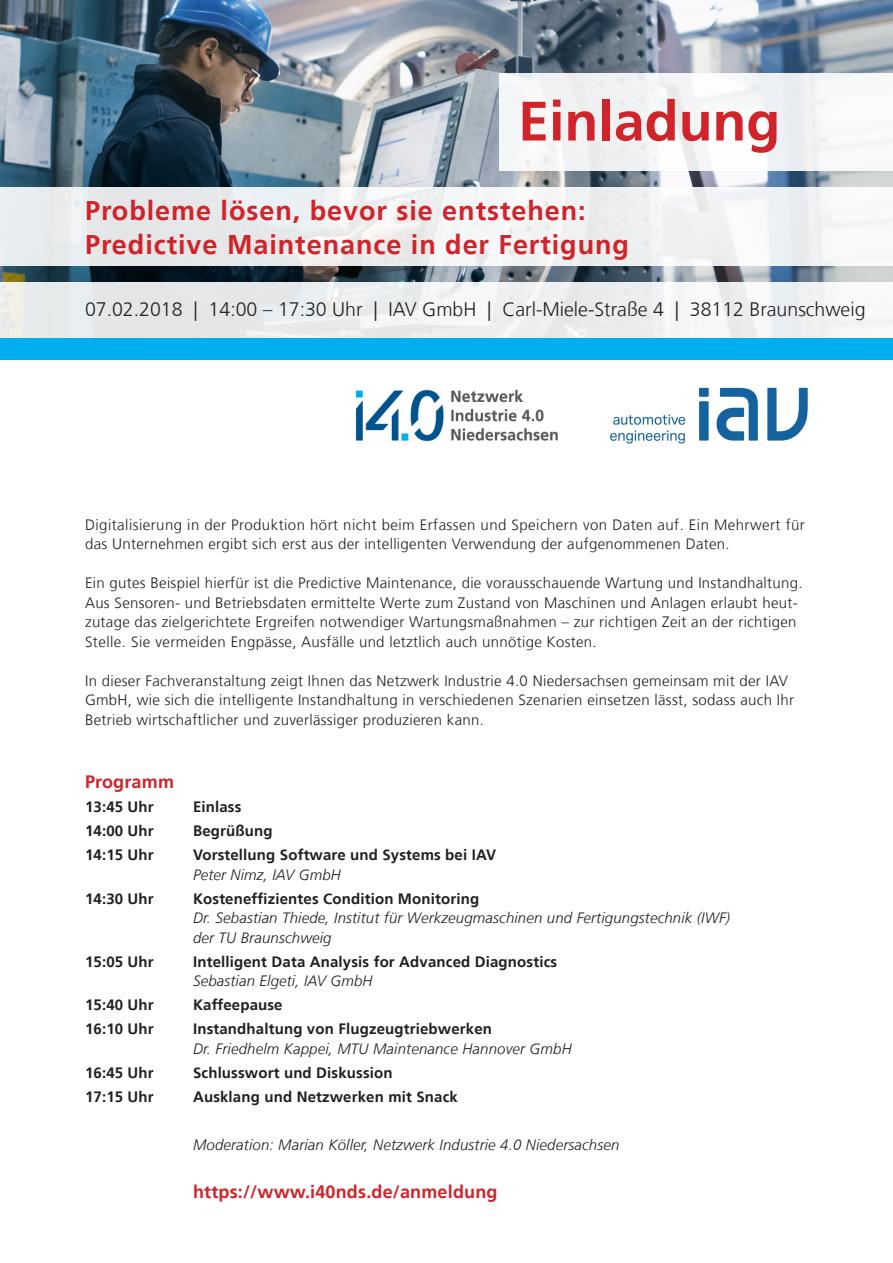
<style>
.page{position:relative;width:893px;height:1263px;background:#fff}
.page>*{position:absolute;margin:0;border:0;box-sizing:border-box;transform-origin:0 0}
.t1{font:700 55.5px "NDS Frutiger";color:#d1232a}
.t2{font:700 27px "NDS Frutiger";letter-spacing:.035em;color:#d1232a}
.t3{font:300 19.5px "NDS Frutiger";color:#231f20}
.t4{font:700 18px "NDS Frutiger";letter-spacing:.01em;color:#d1232a}
.t5{font:300 15px/19.5px "NDS Frutiger";letter-spacing:.02em;color:#231f20}
.t6{font:700 15px "NDS Frutiger";letter-spacing:.01em;color:#231f20}
.t7{font:italic 300 15px "NDS Frutiger";letter-spacing:.01em;color:#231f20}
</style>
<div class="page">
<img style="left:1px;top:0;width:892px;height:283px">
<div style="left:499px;top:73px;width:393px;height:98px;background:#f4f5f7"></div>
<div style="left:0;top:283px;width:893px;height:55px;background:linear-gradient(to right,#e5e7e8,#f4f5f7)"></div>
<div style="left:0;top:187px;width:893px;height:79px;background:linear-gradient(to right,#e6e9ea,#f6f6f7)"></div>
<img style="left:355px;top:389px;width:203px;height:53px">
<div style="left:0;top:338px;width:893px;height:21px;background:#00aeef"></div>
<img style="left:610px;top:387px;width:198px;height:57px">
<p class="t1" style="left:518px;top:89px;width:264px">Einladung</p>
<p class="t2" style="left:85px;top:195px;width:502px">Probleme lösen, bevor sie entstehen:</p>
<p class="t2" style="left:85px;top:229px;width:546px">Predictive Maintenance in der Fertigung</p>
<p class="t3" style="left:85px;top:298px;width:782px">07.02.2018 | 14:00 – 17:30 Uhr | IAV GmbH | Carl-Miele-Straße 4 | 38112 Braunschweig</p>
<p class="t5" style="left:85px;top:515px;width:721px">Digitalisierung in der Produktion hört nicht beim Erfassen und Speichern von Daten auf. Ein Mehrwert für das Unternehmen ergibt sich erst aus der intelligenten Verwendung der aufgenommenen Daten.</p>
<p class="t5" style="left:85px;top:574px;width:719px">Ein gutes Beispiel hierfür ist die Predictive Maintenance, die vorausschauende Wartung und Instandhaltung.<br>Aus Sensoren- und Betriebsdaten ermittelte Werte zum Zustand von Maschinen und Anlagen erlaubt heut&shy;zutage das zielgerichtete Ergreifen notwendiger Wartungsmaßnahmen – zur richtigen Zeit an der richtigen Stelle. Sie vermeiden Engpässe, Ausfälle und letztlich auch unnötige Kosten.</p>
<p class="t5" style="left:85px;top:671px;width:711px">In dieser Fachveranstaltung zeigt Ihnen das Netzwerk Industrie 4.0 Niedersachsen gemeinsam mit der IAV<br>GmbH, wie sich die intelligente Instandhaltung in verschiedenen Szenarien einsetzen lässt, sodass auch Ihr<br>Betrieb wirtschaftlicher und zuverlässiger produzieren kann.</p>
<p class="t4" style="left:85px;top:771px;width:90px">Programm</p>
<p class="t6" style="left:85px;top:798px;width:70px">13:45 Uhr</p>
<p class="t6" style="left:193px;top:798px;width:50px">Einlass</p>
<p class="t6" style="left:85px;top:822px;width:70px">14:00 Uhr</p>
<p class="t6" style="left:193px;top:822px;width:81px">Begrüßung</p>
<p class="t6" style="left:85px;top:846px;width:70px">14:15 Uhr</p>
<p class="t6" style="left:193px;top:846px;width:305px">Vorstellung Software und Systems bei IAV</p>
<p class="t7" style="left:193px;top:866px;width:149px">Peter Nimz, IAV GmbH</p>
<p class="t6" style="left:85px;top:890px;width:70px">14:30 Uhr</p>
<p class="t6" style="left:193px;top:890px;width:288px">Kosteneffizientes Condition Monitoring</p>
<p class="t7" style="left:193px;top:909px;width:538px">Dr. Sebastian Thiede, Institut für Werkzeugmaschinen und Fertigungstechnik (IWF)</p>
<p class="t7" style="left:193px;top:929px;width:140px">der TU Braunschweig</p>
<p class="t6" style="left:85px;top:953px;width:70px">15:05 Uhr</p>
<p class="t6" style="left:193px;top:953px;width:366px">Intelligent Data Analysis for Advanced Diagnostics</p>
<p class="t7" style="left:193px;top:972px;width:181px">Sebastian Elgeti, IAV GmbH</p>
<p class="t6" style="left:85px;top:996px;width:70px">15:40 Uhr</p>
<p class="t6" style="left:193px;top:996px;width:91px">Kaffeepause</p>
<p class="t6" style="left:85px;top:1020px;width:70px">16:10 Uhr</p>
<p class="t6" style="left:193px;top:1020px;width:300px">Instandhaltung von Flugzeugtriebwerken</p>
<p class="t7" style="left:193px;top:1040px;width:380px">Dr. Friedhelm Kappei, MTU Maintenance Hannover GmbH</p>
<p class="t6" style="left:85px;top:1064px;width:70px">16:45 Uhr</p>
<p class="t6" style="left:193px;top:1064px;width:201px">Schlusswort und Diskussion</p>
<p class="t6" style="left:85px;top:1088px;width:70px">17:15 Uhr</p>
<p class="t6" style="left:193px;top:1088px;width:266px">Ausklang und Netzwerken mit Snack</p>
<p class="t7" style="left:193px;top:1136px;width:428px">Moderation: Marian Köller, Netzwerk Industrie 4.0 Niedersachsen</p>
<p class="t4" style="left:193px;top:1181px;width:306px">https://www.i40nds.de/anmeldung</p>
</div>
